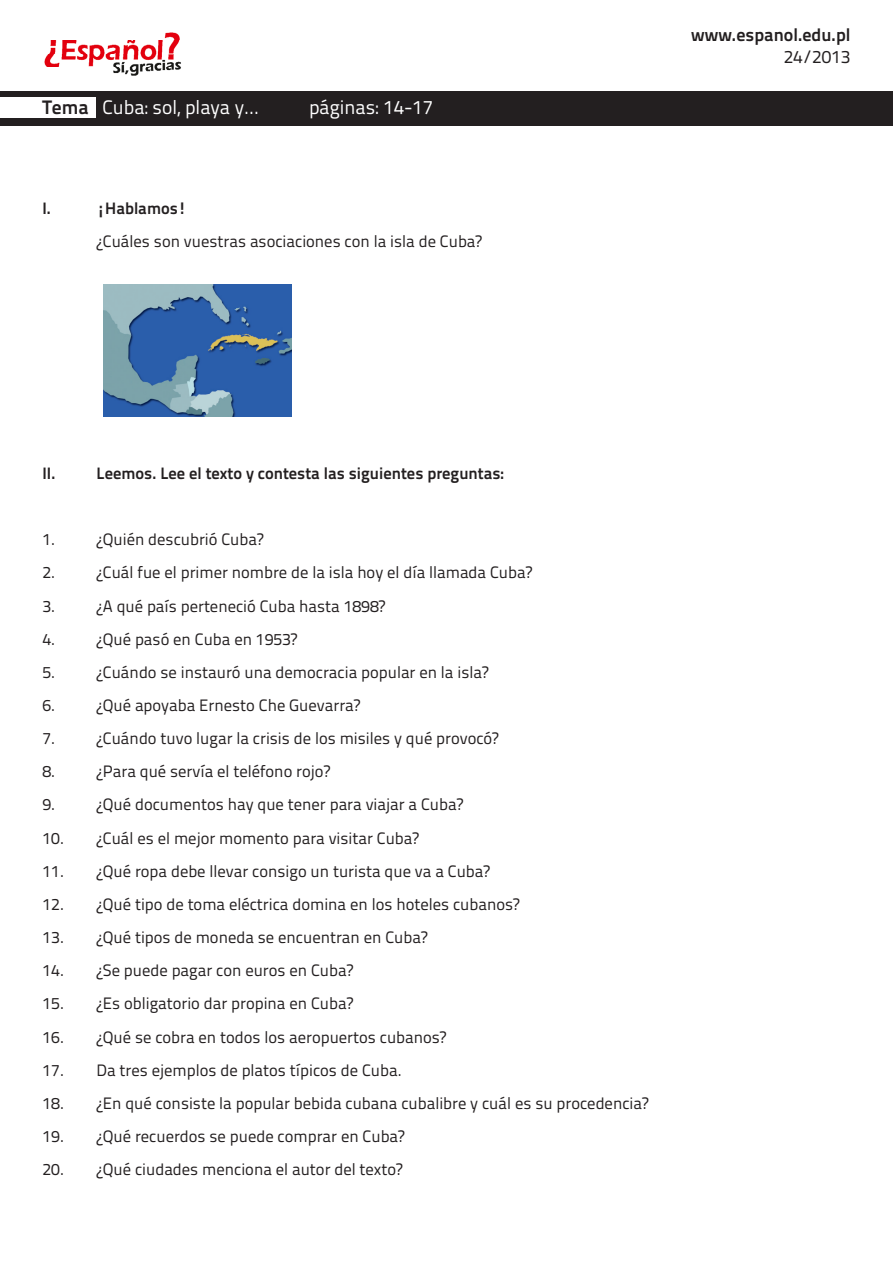
<style>
.page{position:relative;width:893px;height:1263px;background:#fff}
.page>*{position:absolute;margin:0;border:0;box-sizing:border-box;transform-origin:0 0}
.t1{font:19.5px "Titillium Text 22 L";color:#fff}
.t2{font:700 18px "Titillium Text 22 L";color:#231f20}
.t3{font:18px "Titillium Text 22 L";color:#231f20}
.List_Paragraph{font:16.5px "Titillium Text 22 L";color:#231f20}
.List_Paragraph-2{font:700 16.5px "Titillium Text 22 L";color:#231f20}
.s1{font-weight:700;color:#231f20}
</style>
<div class="page">
<div style="left:0;top:91px;width:893px;height:34px;background:#231f20"></div>
<img style="left:44px;top:32px;width:137px;height:44px">
<div style="left:0;top:97px;width:96px;height:21px;background:#fff"></div>
<img style="left:103px;top:285px;width:188px;height:131px">
<p class="t1" style="left:43px;top:93px;width:218px"><span class="s1">Tema</span> Cuba: sol, playa y…</p>
<p class="t1" style="left:309px;top:93px;width:126px">páginas: 14-17</p>
<p class="List_Paragraph-2" style="left:43px;top:195px;width:10px">I.</p>
<p class="List_Paragraph-2" style="left:97px;top:195px;width:92px">¡Hablamos!</p>
<p class="List_Paragraph" style="left:97px;top:229px;width:387px">¿Cuáles son vuestras asociaciones con la isla de Cuba?</p>
<p class="t2" style="left:691px;top:21px;width:161px">www.espanol.edu.pl</p>
<p class="t3" style="left:784px;top:44px;width:68px">24/2013</p>
<p class="List_Paragraph-2" style="left:43px;top:460px;width:14px">II.</p>
<p class="List_Paragraph-2" style="left:97px;top:460px;width:409px">Leemos. Lee el texto y contesta las siguientes preguntas:</p>
<p class="List_Paragraph" style="left:43px;top:527px;width:14px">1.</p>
<p class="List_Paragraph" style="left:97px;top:527px;width:168px">¿Quién descubrió Cuba?</p>
<p class="List_Paragraph" style="left:43px;top:560px;width:14px">2.</p>
<p class="List_Paragraph" style="left:97px;top:560px;width:437px">¿Cuál fue el primer nombre de la isla hoy el día llamada Cuba?</p>
<p class="List_Paragraph" style="left:43px;top:593px;width:14px">3.</p>
<p class="List_Paragraph" style="left:97px;top:593px;width:290px">¿A qué país perteneció Cuba hasta 1898?</p>
<p class="List_Paragraph" style="left:43px;top:627px;width:14px">4.</p>
<p class="List_Paragraph" style="left:97px;top:627px;width:202px">¿Qué pasó en Cuba en 1953?</p>
<p class="List_Paragraph" style="left:43px;top:660px;width:14px">5.</p>
<p class="List_Paragraph" style="left:97px;top:660px;width:393px">¿Cuándo se instauró una democracia popular en la isla?</p>
<p class="List_Paragraph" style="left:43px;top:693px;width:14px">6.</p>
<p class="List_Paragraph" style="left:97px;top:693px;width:265px">¿Qué apoyaba Ernesto Che Guevarra?</p>
<p class="List_Paragraph" style="left:43px;top:726px;width:14px">7.</p>
<p class="List_Paragraph" style="left:97px;top:726px;width:404px">¿Cuándo tuvo lugar la crisis de los misiles y qué provocó?</p>
<p class="List_Paragraph" style="left:43px;top:759px;width:14px">8.</p>
<p class="List_Paragraph" style="left:97px;top:759px;width:235px">¿Para qué servía el teléfono rojo?</p>
<p class="List_Paragraph" style="left:43px;top:792px;width:14px">9.</p>
<p class="List_Paragraph" style="left:97px;top:792px;width:368px">¿Qué documentos hay que tener para viajar a Cuba?</p>
<p class="List_Paragraph" style="left:43px;top:825px;width:378px">10. ¿Cuál es el mejor momento para visitar Cuba?</p>
<p class="List_Paragraph" style="left:43px;top:859px;width:449px">11. ¿Qué ropa debe llevar consigo un turista que va a Cuba?</p>
<p class="List_Paragraph" style="left:43px;top:892px;width:479px">12. ¿Qué tipo de toma eléctrica domina en los hoteles cubanos?</p>
<p class="List_Paragraph" style="left:43px;top:925px;width:386px">13. ¿Qué tipos de moneda se encuentran en Cuba?</p>
<p class="List_Paragraph" style="left:43px;top:958px;width:312px">14. ¿Se puede pagar con euros en Cuba?</p>
<p class="List_Paragraph" style="left:43px;top:991px;width:312px">15. ¿Es obligatorio dar propina en Cuba?</p>
<p class="List_Paragraph" style="left:43px;top:1024px;width:405px">16. ¿Qué se cobra en todos los aeropuertos cubanos?</p>
<p class="List_Paragraph" style="left:43px;top:1058px;width:361px">17. Da tres ejemplos de platos típicos de Cuba.</p>
<p class="List_Paragraph" style="left:43px;top:1091px;width:607px">18. ¿En qué consiste la popular bebida cubana cubalibre y cuál es su procedencia?</p>
<p class="List_Paragraph" style="left:43px;top:1124px;width:364px">19. ¿Qué recuerdos se puede comprar en Cuba?</p>
<p class="List_Paragraph" style="left:43px;top:1157px;width:362px">20. ¿Qué ciudades menciona el autor del texto?</p>
</div>
